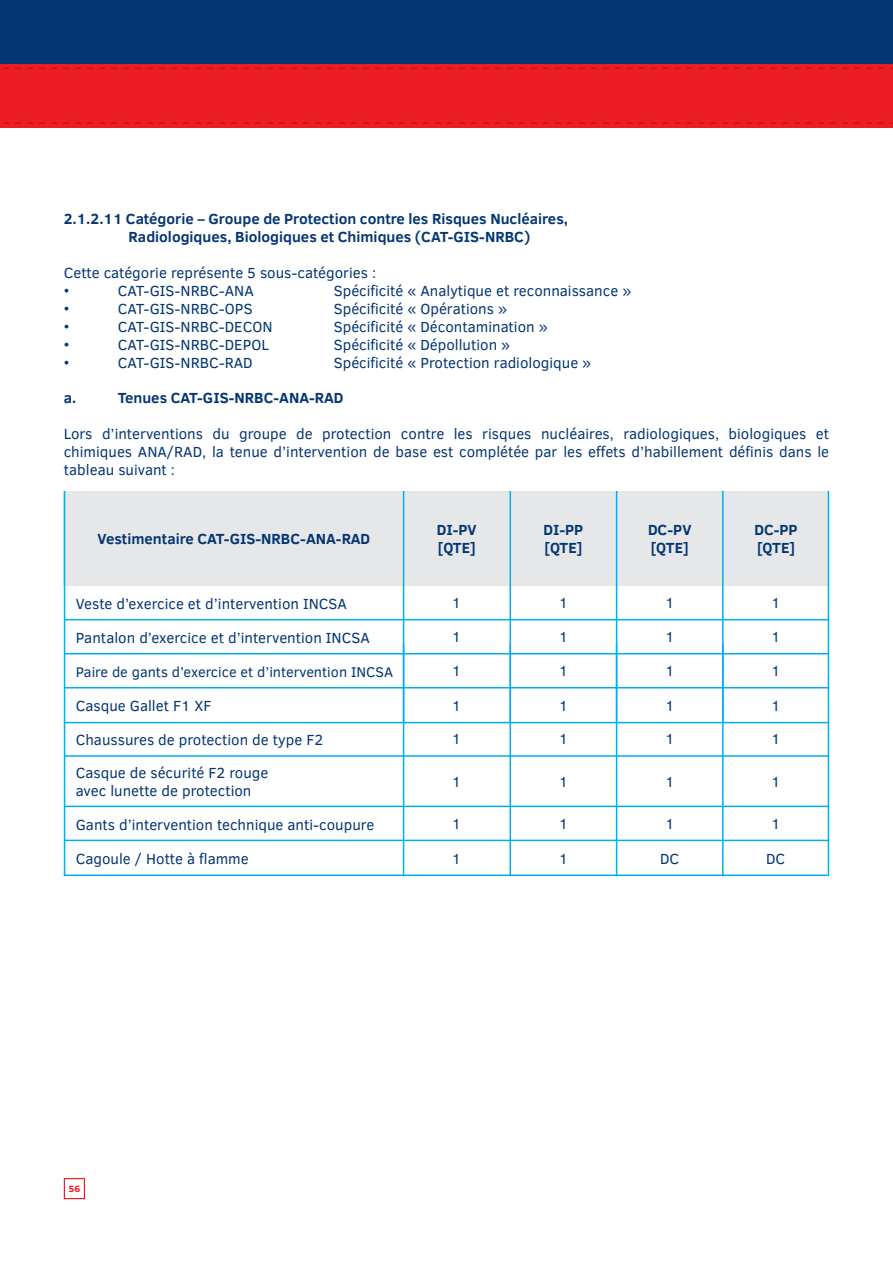
<style>
.page{position:relative;width:893px;height:1263px;background:#fff}
.page>*{position:absolute;margin:0;border:0;box-sizing:border-box;transform-origin:0 0}
.t1{font:15px/18px "Clear Sans";color:#043673}
.t2{font:700 15px/18px "Clear Sans";color:#043673}
.t3{font:14.4px "Clear Sans";color:#043673}
.t4{font:700 9px "Montserrat";color:#ed1d24}
</style>
<div class="page">
<div style="left:64px;top:1178px;width:21px;height:21px;border:1px solid #ed1d24"></div>
<div style="left:0;top:64px;width:893px;height:64px;background:#ed1d24"></div>
<div style="left:0;top:0;width:893px;height:64px;background:#043673"></div>
<svg style="left:3px;top:68px;width:890px;height:1px"></svg>
<svg style="left:3px;top:122px;width:890px;height:2px"></svg>
<div style="left:64px;top:491px;width:765px;height:95px;background:#e6e7e8"></div>
<hr style="left:828px;top:491px;width:1px;height:385px;background:#00aeef">
<hr style="left:64px;top:491px;width:1px;height:385px;background:#00aeef">
<hr style="left:403px;top:491px;width:1px;height:232px;background:#00aeef">
<hr style="left:403px;top:644px;width:1px;height:232px;background:#00aeef">
<hr style="left:509px;top:491px;width:2px;height:232px;background:#00aeef">
<hr style="left:509px;top:644px;width:2px;height:232px;background:#00aeef">
<hr style="left:65px;top:619px;width:763px;height:1px;background:#00aeef">
<hr style="left:65px;top:755px;width:763px;height:2px;background:#00aeef">
<hr style="left:65px;top:653px;width:763px;height:1px;background:#00aeef">
<hr style="left:65px;top:806px;width:763px;height:1px;background:#00aeef">
<hr style="left:65px;top:687px;width:763px;height:1px;background:#00aeef">
<hr style="left:65px;top:840px;width:763px;height:1px;background:#00aeef">
<hr style="left:64px;top:722px;width:764px;height:1px;background:#00aeef">
<hr style="left:64px;top:874px;width:764px;height:2px;background:#00aeef">
<hr style="left:616px;top:491px;width:1px;height:232px;background:#00aeef">
<hr style="left:616px;top:644px;width:1px;height:232px;background:#00aeef">
<hr style="left:722px;top:491px;width:2px;height:232px;background:#00aeef">
<hr style="left:722px;top:644px;width:2px;height:232px;background:#00aeef">
<p class="t2" style="left:129px;top:209px;width:441px;text-indent:-65px">2.1.2.11 Catégorie – Groupe de Protection contre les Risques Nucléaires,<br>Radiologiques, Biologiques et Chimiques (CAT-GIS-NRBC)</p>
<p class="t1" style="left:64px;top:263px;width:314px">Cette catégorie représente 5 sous-catégories : •</p>
<p class="t1" style="left:118px;top:281px;width:138px">CAT-GIS-NRBC-ANA</p>
<p class="t1" style="left:334px;top:281px;width:299px">Spécificité « Analytique et reconnaissance »</p>
<p class="t1" style="left:64px;top:299px;width:7px">•</p>
<p class="t1" style="left:118px;top:299px;width:136px">CAT-GIS-NRBC-OPS</p>
<p class="t1" style="left:334px;top:299px;width:175px">Spécificité « Opérations »</p>
<p class="t1" style="left:64px;top:317px;width:7px">•</p>
<p class="t1" style="left:118px;top:317px;width:156px">CAT-GIS-NRBC-DECON</p>
<p class="t1" style="left:334px;top:317px;width:215px">Spécificité « Décontamination »</p>
<p class="t1" style="left:64px;top:335px;width:7px">•</p>
<p class="t1" style="left:118px;top:335px;width:153px">CAT-GIS-NRBC-DEPOL</p>
<p class="t1" style="left:334px;top:335px;width:178px">Spécificité « Dépollution »</p>
<p class="t1" style="left:64px;top:353px;width:7px">•</p>
<p class="t1" style="left:118px;top:353px;width:136px">CAT-GIS-NRBC-RAD</p>
<p class="t1" style="left:334px;top:353px;width:259px">Spécificité « Protection radiologique »</p>
<p class="t2" style="left:64px;top:388px;width:14px">a.</p>
<p class="t2" style="left:118px;top:388px;width:227px">Tenues CAT-GIS-NRBC-ANA-RAD</p>
<p class="t1" style="left:64px;top:425px;width:767px;text-align:justify">Lors d’interventions du groupe de protection contre les risques nucléaires, radiologiques, biologiques et chimiques ANA/RAD, la tenue d’intervention de base est complétée par les effets d’habillement définis dans le tableau suivant :</p>
<p class="t2" style="left:98px;top:529px;width:274px">Vestimentaire CAT-GIS-NRBC-ANA-RAD</p>
<p class="t2" style="left:437px;top:520px;width:42px">DI-PV [QTE]</p>
<p class="t2" style="left:543px;top:520px;width:41px">DI-PP [QTE]</p>
<p class="t2" style="left:648px;top:520px;width:45px">DC-PV [QTE]</p>
<p class="t2" style="left:754px;top:520px;width:45px">DC-PP [QTE]</p>
<p class="t1" style="left:76px;top:595px;width:273px">Veste d’exercice et d’intervention INCSA</p>
<p class="t1" style="left:452px;top:594px;width:11px">1</p>
<p class="t1" style="left:559px;top:594px;width:11px">1</p>
<p class="t1" style="left:665px;top:594px;width:11px">1</p>
<p class="t1" style="left:771px;top:594px;width:11px">1</p>
<p class="t1" style="left:76px;top:629px;width:295px">Pantalon d’exercice et d’intervention INCSA</p>
<p class="t1" style="left:452px;top:628px;width:11px">1</p>
<p class="t1" style="left:559px;top:628px;width:11px">1</p>
<p class="t1" style="left:665px;top:628px;width:11px">1</p>
<p class="t1" style="left:771px;top:628px;width:11px">1</p>
<p class="t3" style="left:76px;top:662px;width:319px">Paire de gants d’exercice et d’intervention INCSA</p>
<p class="t1" style="left:452px;top:662px;width:11px">1</p>
<p class="t1" style="left:559px;top:662px;width:11px">1</p>
<p class="t1" style="left:665px;top:662px;width:11px">1</p>
<p class="t1" style="left:771px;top:662px;width:11px">1</p>
<p class="t1" style="left:76px;top:697px;width:137px">Casque Gallet F1 XF</p>
<p class="t1" style="left:452px;top:697px;width:11px">1</p>
<p class="t1" style="left:559px;top:697px;width:11px">1</p>
<p class="t1" style="left:665px;top:697px;width:11px">1</p>
<p class="t1" style="left:771px;top:697px;width:11px">1</p>
<p class="t1" style="left:76px;top:731px;width:249px">Chaussures de protection de type F2</p>
<p class="t1" style="left:452px;top:730px;width:11px">1</p>
<p class="t1" style="left:559px;top:730px;width:11px">1</p>
<p class="t1" style="left:665px;top:730px;width:11px">1</p>
<p class="t1" style="left:771px;top:730px;width:11px">1</p>
<p class="t1" style="left:76px;top:764px;width:194px">Casque de sécurité F2 rouge avec lunette de protection</p>
<p class="t1" style="left:452px;top:773px;width:11px">1</p>
<p class="t1" style="left:559px;top:773px;width:11px">1</p>
<p class="t1" style="left:665px;top:773px;width:11px">1</p>
<p class="t1" style="left:771px;top:773px;width:11px">1</p>
<p class="t1" style="left:76px;top:815px;width:300px">Gants d’intervention technique anti-coupure</p>
<p class="t1" style="left:452px;top:815px;width:11px">1</p>
<p class="t1" style="left:559px;top:815px;width:11px">1</p>
<p class="t1" style="left:665px;top:815px;width:11px">1</p>
<p class="t1" style="left:771px;top:815px;width:11px">1</p>
<p class="t1" style="left:76px;top:849px;width:174px">Cagoule / Hotte à flamme</p>
<p class="t1" style="left:452px;top:849px;width:11px">1</p>
<p class="t1" style="left:559px;top:849px;width:11px">1</p>
<p class="t1" style="left:660px;top:849px;width:21px">DC</p>
<p class="t1" style="left:766px;top:849px;width:21px">DC</p>
<p class="t4" style="left:69px;top:1182px;width:13px">56</p>
</div>
